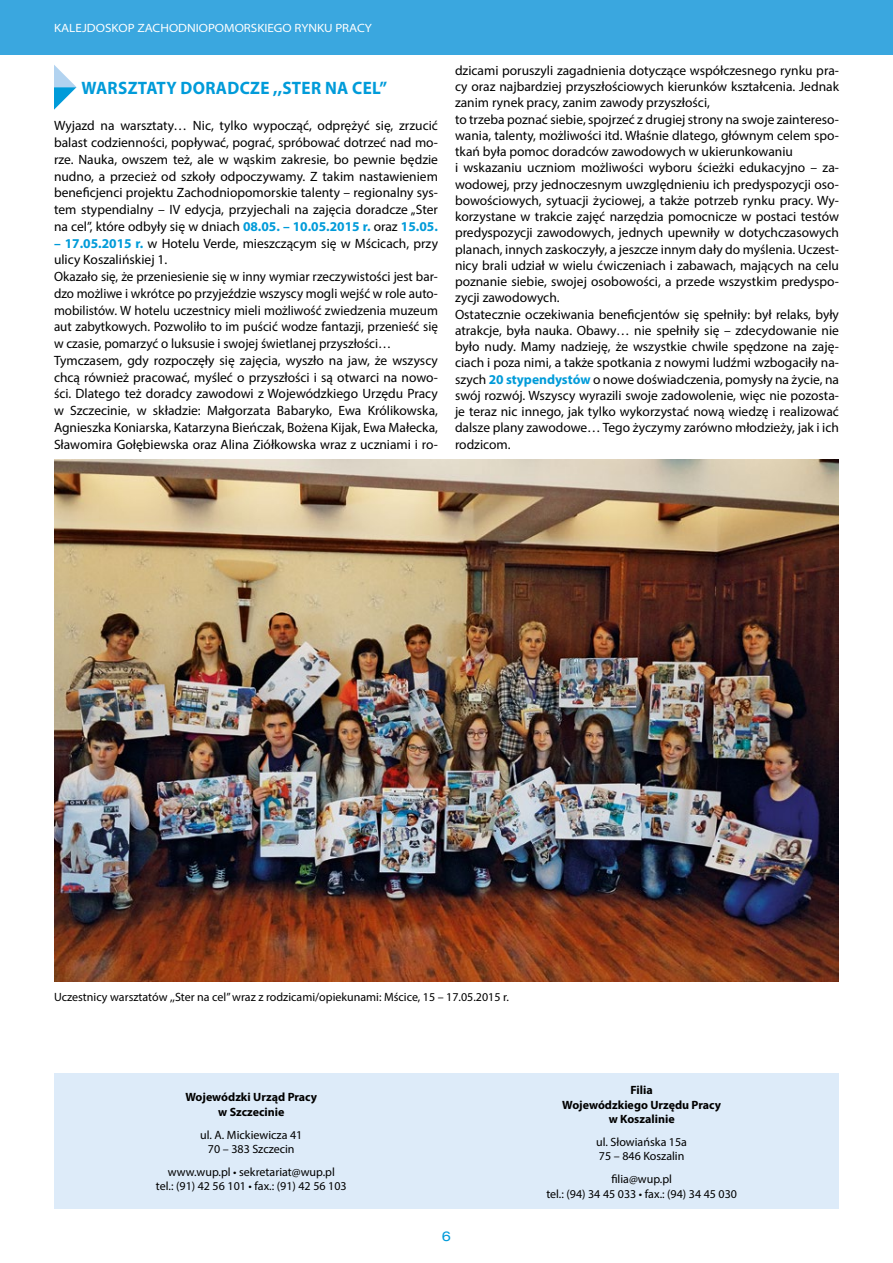
<style>
.page{position:relative;width:893px;height:1263px;background:#fff}
.page>*{position:absolute;margin:0;border:0;box-sizing:border-box;transform-origin:0 0}
.t1{font:700 18px "Myriad Pro";letter-spacing:.02em;color:#009bd9;scale:.95 1}
.t2{font:13.5px/16.2px "Myriad Pro";color:#000}
.t3{font:expanded 13.5px "Helvetica Neue LT Pro";color:#009bd9}
.t4{font:12px/14.4px "Myriad Pro";color:#000;text-align:center}
.t5{font:700 12px/14.4px "Myriad Pro";color:#000;text-align:center}
.t6{font:semi-expanded 12px "Myriad Pro";color:#fff}
.s1{font-weight:700;color:#009bd9}
</style>
<div class="page">
<img style="left:54px;top:459px;width:785px;height:523px">
<div style="left:0;top:0;width:893px;height:54px;background:#3aa7df"></div>
<div style="left:54px;top:1074px;width:785px;height:135px;background:#ddebf9"></div>
<svg style="left:54px;top:65px;width:23px;height:45px"></svg>
<p class="t6" style="left:54px;top:21px;width:320px">KALEJDOSKOP ZACHODNIOPOMORSKIEGO RYNKU PRACY</p>
<h1 class="t1" style="left:81px;top:76px;width:323px">WARSZTATY DORADCZE ,,STER NA CEL”</h1>
<p class="t2" style="left:54px;top:117px;width:386px;line-height:16.8px;text-align:justify">Wyjazd na warsztaty… Nic, tylko wypocząć, odprężyć się, zrzucić balast codzienności, popływać, pograć, spróbować dotrzeć nad mo&shy;rze. Nauka, owszem też, ale w wąskim zakresie, bo pewnie będzie nudno, a przecież od szkoły odpoczywamy. Z takim nastawieniem beneficjenci projektu Zachodniopomorskie talenty – regionalny sys&shy;tem stypendialny – IV edycja, przyjechali na zajęcia doradcze „Ster na cel”, które odbyły się w dniach <span class="s1">08.05. – 10.05.2015 r.</span> oraz <span class="s1">15.05.</span></p>
<p class="t2" style="left:54px;top:234px;width:385px;line-height:16.8px"><span class="s1">– 17.05.2015 r.</span> w Hotelu Verde, mieszczącym się w Mścicach, przy ulicy Koszalińskiej 1.<br>Okazało się, że przeniesienie się w inny wymiar rzeczywistości jest bar&shy;dzo możliwe i wkrótce po przyjeździe wszyscy mogli wejść w role auto&shy;mobilistów. W hotelu uczestnicy mieli możliwość zwiedzenia muzeum aut zabytkowych. Pozwoliło to im puścić wodze fantazji, przenieść się w czasie, pomarzyć o luksusie i swojej świetlanej przyszłości… Tymczasem, gdy rozpoczęły się zajęcia, wyszło na jaw, że wszyscy chcą również pracować, myśleć o przyszłości i są otwarci na nowo&shy;ści. Dlatego też doradcy zawodowi z Wojewódzkiego Urzędu Pracy w Szczecinie, w składzie: Małgorzata Babaryko, Ewa Królikowska, Agnieszka Koniarska, Katarzyna Bieńczak, Bożena Kijak, Ewa Małecka, Sławomira Gołębiewska oraz Alina Ziółkowska wraz z uczniami i ro-</p>
<p class="t2" style="left:455px;top:62px;width:385px">dzicami poruszyli zagadnienia dotyczące współczesnego rynku pra&shy;cy oraz najbardziej przyszłościowych kierunków kształcenia. Jednak zanim rynek pracy, zanim zawody przyszłości,<br>to trzeba poznać siebie, spojrzeć z drugiej strony na swoje zaintereso&shy;wania, talenty, możliwości itd. Właśnie dlatego, głównym celem spo&shy;tkań była pomoc doradców zawodowych w ukierunkowaniu<br>i wskazaniu uczniom możliwości wyboru ścieżki edukacyjno – za&shy;wodowej, przy jednoczesnym uwzględnieniu ich predyspozycji oso&shy;bowościowych, sytuacji życiowej, a także potrzeb rynku pracy. Wy&shy;korzystane w trakcie zajęć narzędzia pomocnicze w postaci testów predyspozycji zawodowych, jednych upewniły w dotychczasowych planach, innych zaskoczyły, a jeszcze innym dały do myślenia. Uczest&shy;nicy brali udział w wielu ćwiczeniach i zabawach, mających na celu poznanie siebie, swojej osobowości, a przede wszystkim predyspo&shy;zycji zawodowych.<br>Ostatecznie oczekiwania beneficjentów się spełniły: był relaks, były atrakcje, była nauka. Obawy… nie spełniły się – zdecydowanie nie było nudy. Mamy nadzieję, że wszystkie chwile spędzone na zaję&shy;ciach i poza nimi, a także spotkania z nowymi ludźmi wzbogaciły na&shy;szych <span class="s1">20 stypendystów</span> o nowe doświadczenia, pomysły na życie, na swój rozwój. Wszyscy wyrazili swoje zadowolenie, więc nie pozosta&shy;je teraz nic innego, jak tylko wykorzystać nową wiedzę i realizować dalsze plany zawodowe… Tego życzymy zarówno młodzieży, jak i ich rodzicom.</p>
<p class="t4" style="left:54px;top:990px;width:456px">Uczestnicy warsztatów ,,Ster na cel” wraz z rodzicami/opiekunami: Mścice, 15 – 17.05.2015 r.</p>
<p class="t5" style="left:185px;top:1090px;width:133px">Wojewódzki Urząd Pracy w Szczecinie</p>
<p class="t4" style="left:200px;top:1127px;width:104px">ul. A. Mickiewicza 41<br>70 – 383 Szczecin</p>
<p class="t4" style="left:156px;top:1164px;width:192px">www.wup.pl • sekretariat@wup.pl<br>tel.: (91) 42 56 101 • fax.: (91) 42 56 103</p>
<p class="t3" style="left:442px;top:1228px;width:11px">6</p>
<p class="t5" style="left:562px;top:1082px;width:160px">Filia<br>Wojewódzkiego Urzędu Pracy w Koszalinie</p>
<p class="t4" style="left:596px;top:1134px;width:92px;text-align:left">ul. Słowiańska 15a<br>75 – 846 Koszalin</p>
<p class="t4" style="left:546px;top:1172px;width:192px">filia@wup.pl<br>tel.: (94) 34 45 033 • fax.: (94) 34 45 030</p>
</div>
